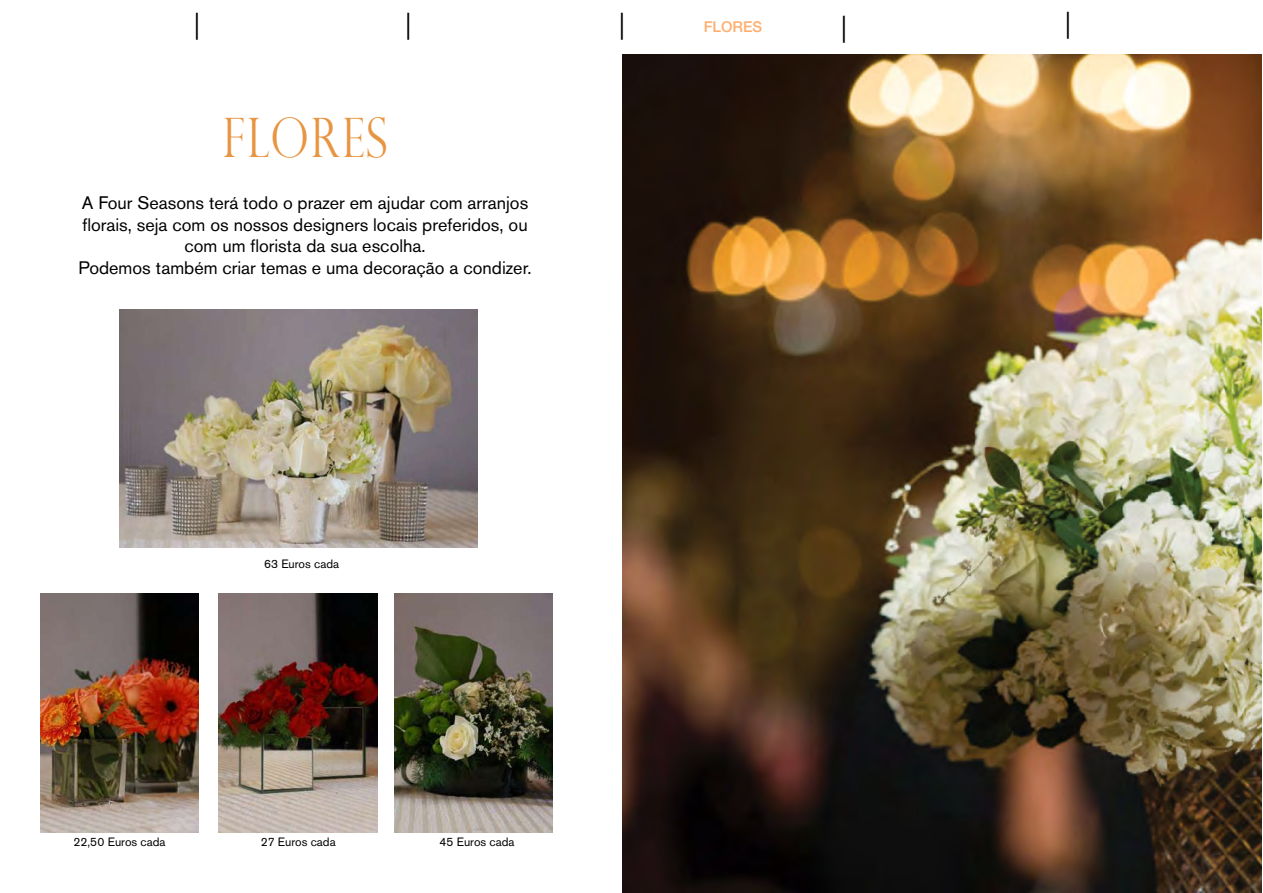
<style>
.page{position:relative;width:1263px;height:893px;background:#fff}
.page>*{position:absolute;margin:0;border:0;box-sizing:border-box;transform-origin:0 0}
.t1{font:300 54.45px "Perpetua Titling";letter-spacing:.04em;color:#e89542;scale:.82 1}
.t2{font:27px "Minion Pro";color:#000}
.t3{font:18px/21.6px "Akzidenz Grotesk BE";color:#000;text-align:center}
.t4{font:500 15px "Helvetica Neue";color:#ffae6d}
.t5{font:12px "Akzidenz Grotesk BE";color:#000}
</style>
<div class="page">
<img style="left:622px;top:54px;width:640px;height:839px">
<img style="left:394px;top:594px;width:159px;height:238px">
<img style="left:120px;top:309px;width:357px;height:239px">
<img style="left:40px;top:594px;width:159px;height:238px">
<img style="left:219px;top:594px;width:159px;height:238px">
<h2 class="t2" style="left:194px;top:7px;width:9px">|</h2>
<h2 class="t2" style="left:405px;top:7px;width:9px">|</h2>
<h2 class="t2" style="left:618px;top:7px;width:9px">|</h2>
<p class="t4" style="left:704px;top:18px;width:60px">FLORES</p>
<h2 class="t2" style="left:840px;top:9px;width:9px">|</h2>
<h2 class="t2" style="left:1064px;top:6px;width:9px">|</h2>
<h1 class="t1" style="left:223px;top:105px;width:202px">FLORES</h1>
<p class="t3" style="left:79px;top:192px;width:455px">A Four Seasons terá todo o prazer em ajudar com arranjos florais, seja com os nossos designers locais preferidos, ou com um florista da sua escolha.<br>Podemos também criar temas e uma decoração a condizer.</p>
<p class="t5" style="left:264px;top:557px;width:76px">63 Euros cada</p>
<p class="t5" style="left:74px;top:834px;width:93px">22,50 Euros cada</p>
<p class="t5" style="left:261px;top:834px;width:76px">27 Euros cada</p>
<p class="t5" style="left:440px;top:834px;width:76px">45 Euros cada</p>
</div>
